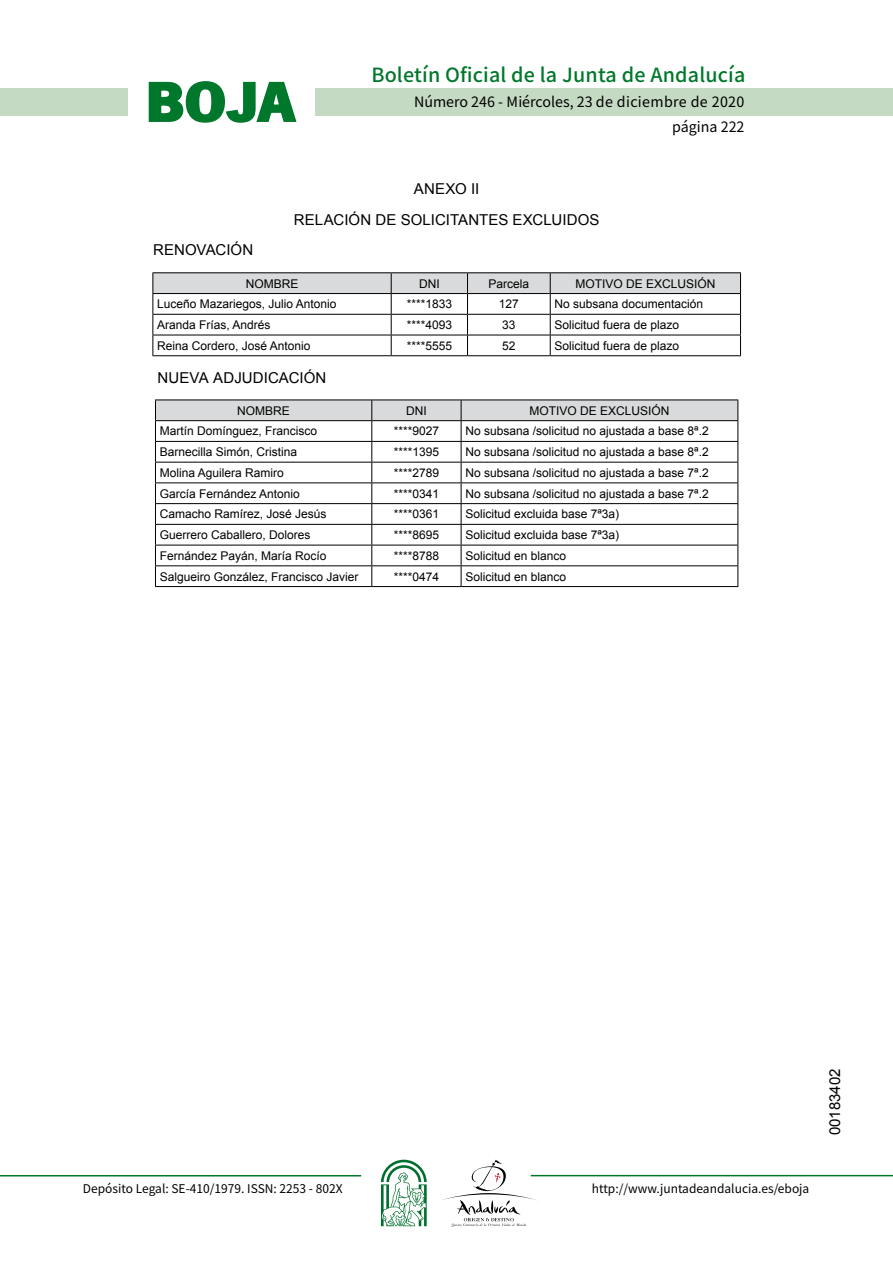
<style>
.page{position:relative;width:893px;height:1263px;background:#fff}
.page>*{position:absolute;margin:0;border:0;box-sizing:border-box;transform-origin:0 0}
.t1{font:700 57.75px "News Got T";color:#00782c;scale:1.14 1}
.t2{font:500 19.5px "Noto Sans HK";letter-spacing:.01em;color:#00782c}
.t3{font:15px/30.8px "Arial";letter-spacing:.005em;color:#000;text-align:center}
.t4{font:14.25px/24.5px "Noto Sans HK";color:#000;text-align:right}
.t5{font:12px "Arial";color:#000}
.t6{font:12px "Noto Sans HK";color:#000}
</style>
<div class="page">
<div style="left:315px;top:88px;width:577px;height:28px;background:#c5dac3"></div>
<div style="left:0;top:88px;width:128px;height:28px;background:#c5dac3"></div>
<hr style="left:0;top:1175px;width:361px;height:2px;background:#00782c">
<hr style="left:531px;top:1175px;width:361px;height:1px;background:#00782c">
<svg style="left:148px;top:81px;width:149px;height:42px"></svg>
<svg style="left:442px;top:1160px;width:100px;height:67px"></svg>
<svg style="left:381px;top:1160px;width:45px;height:66px"></svg>
<hr style="left:152px;top:272px;width:239px;height:1px;background:#000">
<hr style="left:391px;top:272px;width:76px;height:1px;background:#000">
<hr style="left:467px;top:272px;width:83px;height:1px;background:#000">
<hr style="left:550px;top:272px;width:190px;height:1px;background:#000">
<svg style="left:152px;top:273px;width:589px;height:82px"></svg>
<hr style="left:152px;top:355px;width:239px;height:1px;background:#000">
<hr style="left:391px;top:355px;width:76px;height:1px;background:#000">
<hr style="left:467px;top:355px;width:83px;height:1px;background:#000">
<hr style="left:550px;top:355px;width:190px;height:1px;background:#000">
<svg style="left:155px;top:400px;width:583px;height:186px"></svg>
<hr style="left:155px;top:586px;width:217px;height:1px;background:#000">
<hr style="left:372px;top:586px;width:89px;height:1px;background:#000">
<hr style="left:461px;top:586px;width:277px;height:1px;background:#000">
<h1 class="t1" style="left:145px;top:68px;width:133px">BOJA</h1>
<h2 class="t2" style="left:371px;top:64px;width:375px">Boletín Oficial de la Junta de Andalucía</h2>
<p class="t4" style="left:414px;top:90px;width:332px">Número 246 - Miércoles, 23 de diciembre de 2020 página 222</p>
<p class="t3" style="left:294px;top:173px;width:307px">ANEXO II<br>RELACIÓN DE SOLICITANTES EXCLUIDOS</p>
<p class="t3" style="left:153px;top:235px;width:102px">RENOVACIÓN</p>
<p class="t5" style="left:246px;top:275px;width:54px">NOMBRE</p>
<p class="t5" style="left:419px;top:275px;width:22px">DNI</p>
<p class="t5" style="left:488px;top:275px;width:42px">Parcela</p>
<p class="t5" style="left:575px;top:275px;width:142px">MOTIVO DE EXCLUSIÓN</p>
<p class="t5" style="left:157px;top:296px;width:181px">Luceño Mazariegos, Julio Antonio</p>
<p class="t5" style="left:406px;top:296px;width:47px">****1833</p>
<p class="t5" style="left:499px;top:296px;width:22px">127</p>
<p class="t5" style="left:554px;top:296px;width:150px">No subsana documentación</p>
<p class="t5" style="left:157px;top:317px;width:115px">Aranda Frías, Andrés</p>
<p class="t5" style="left:406px;top:317px;width:47px">****4093</p>
<p class="t5" style="left:502px;top:317px;width:15px">33</p>
<p class="t5" style="left:554px;top:317px;width:126px">Solicitud fuera de plazo</p>
<p class="t5" style="left:157px;top:338px;width:155px">Reina Cordero, José Antonio</p>
<p class="t5" style="left:406px;top:338px;width:47px">****5555</p>
<p class="t5" style="left:502px;top:338px;width:15px">52</p>
<p class="t5" style="left:554px;top:338px;width:126px">Solicitud fuera de plazo</p>
<p class="t3" style="left:157px;top:362px;width:170px">NUEVA ADJUDICACIÓN</p>
<p class="t5" style="left:237px;top:403px;width:54px">NOMBRE</p>
<p class="t5" style="left:406px;top:403px;width:22px">DNI</p>
<p class="t5" style="left:529px;top:403px;width:142px">MOTIVO DE EXCLUSIÓN</p>
<p class="t5" style="left:160px;top:423px;width:159px">Martín Domínguez, Francisco</p>
<p class="t5" style="left:394px;top:423px;width:47px">****9027</p>
<p class="t5" style="left:465px;top:423px;width:245px">No subsana /solicitud no ajustada a base 8ª.2</p>
<p class="t5" style="left:160px;top:444px;width:139px">Barnecilla Simón, Cristina</p>
<p class="t5" style="left:394px;top:444px;width:47px">****1395</p>
<p class="t5" style="left:465px;top:444px;width:245px">No subsana /solicitud no ajustada a base 8ª.2</p>
<p class="t5" style="left:160px;top:465px;width:126px">Molina Aguilera Ramiro</p>
<p class="t5" style="left:394px;top:465px;width:47px">****2789</p>
<p class="t5" style="left:465px;top:465px;width:245px">No subsana /solicitud no ajustada a base 7ª.2</p>
<p class="t5" style="left:160px;top:486px;width:142px">García Fernández Antonio</p>
<p class="t5" style="left:394px;top:486px;width:47px">****0341</p>
<p class="t5" style="left:465px;top:486px;width:245px">No subsana /solicitud no ajustada a base 7ª.2</p>
<p class="t5" style="left:160px;top:506px;width:168px">Camacho Ramírez, José Jesús</p>
<p class="t5" style="left:394px;top:506px;width:47px">****0361</p>
<p class="t5" style="left:465px;top:506px;width:155px">Solicitud excluida base 7ª3a)</p>
<p class="t5" style="left:160px;top:527px;width:152px">Guerrero Caballero, Dolores</p>
<p class="t5" style="left:394px;top:527px;width:47px">****8695</p>
<p class="t5" style="left:465px;top:527px;width:155px">Solicitud excluida base 7ª3a)</p>
<p class="t5" style="left:160px;top:548px;width:168px">Fernández Payán, María Rocío</p>
<p class="t5" style="left:394px;top:548px;width:47px">****8788</p>
<p class="t5" style="left:465px;top:548px;width:102px">Solicitud en blanco</p>
<p class="t5" style="left:160px;top:569px;width:200px">Salgueiro González, Francisco Javier</p>
<p class="t5" style="left:394px;top:569px;width:47px">****0474</p>
<p class="t5" style="left:465px;top:569px;width:102px">Solicitud en blanco</p>
<p class="t6" style="left:83px;top:1181px;width:261px">Depósito Legal: SE-410/1979. ISSN: 2253 - 802X</p>
<p class="t6" style="left:592px;top:1181px;width:219px">http://www.juntadeandalucia.es/eboja</p>
<p class="t3" style="left:819px;top:1135px;width:68px;rotate:-90deg">00183402</p>
</div>
